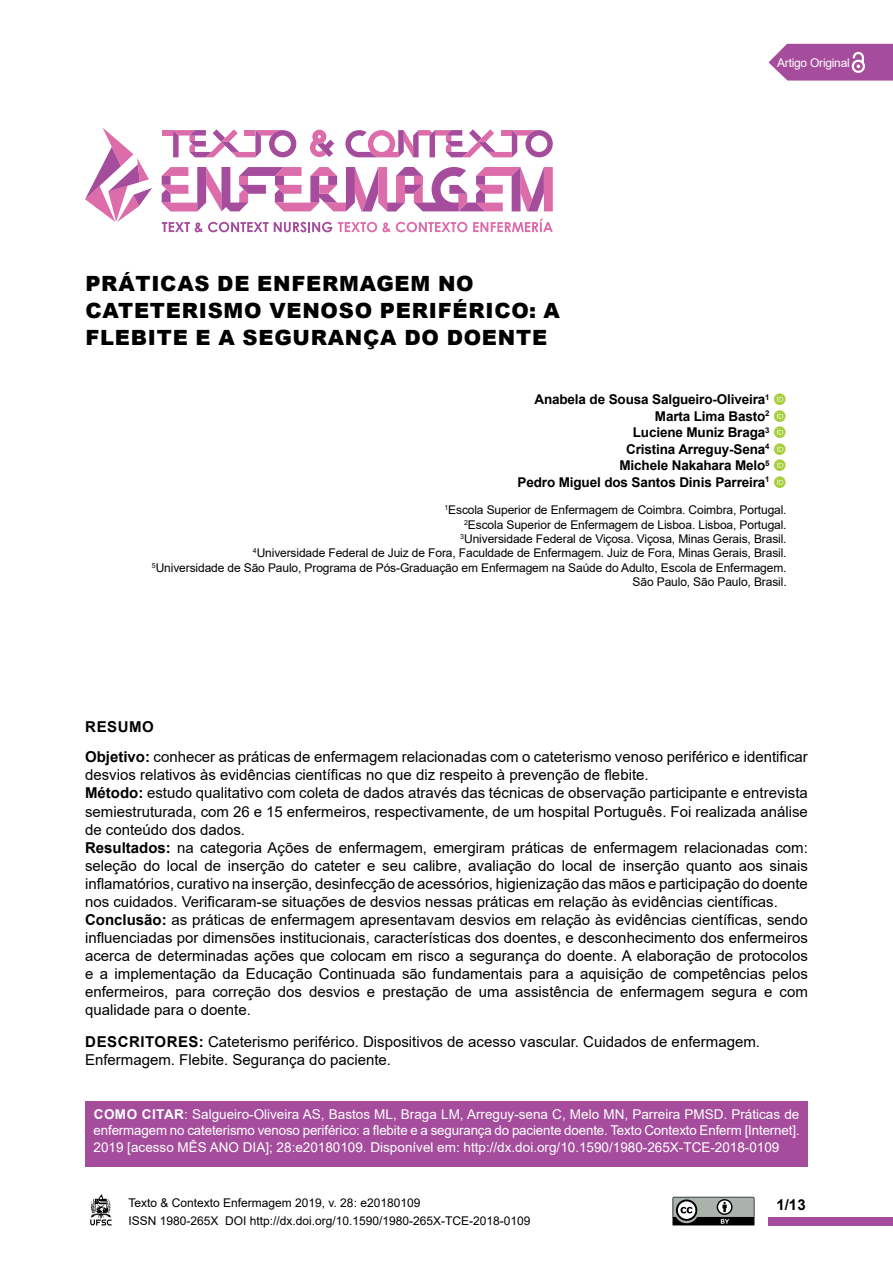
<style>
.page{position:relative;width:893px;height:1263px;background:#fff}
.page>*{position:absolute;margin:0;border:0;box-sizing:border-box;transform-origin:0 0}
.t1{font:900 21px/27px "Arial";letter-spacing:.035em;color:#000}
.t2{font:15px/18px "Arial";color:#000}
.t3{font:700 15px "Arial";color:#000}
.t4{font:13.5px/16.2px "Arial";color:#fff;text-align:justify}
.t5{font:700 13.5px/16.5px "Arial";letter-spacing:-.01em;color:#000;text-align:right}
.t6{font:12px/14.4px "Arial";letter-spacing:-.01em;color:#000}
.t7{font:12px "Arial";letter-spacing:-.02em;color:#fff}
.s1{font-weight:700}
</style>
<div class="page">
<div style="left:769px;top:1217px;width:124px;height:8px;background:#a54d9c"></div>
<svg style="left:90px;top:1194px;width:22px;height:31px"></svg>
<svg style="left:162px;top:167px;width:391px;height:45px"></svg>
<div style="left:162px;top:130px;width:11px;height:6px;background:#dd6daa"></div>
<svg style="left:173px;top:129px;width:123px;height:28px"></svg>
<svg style="left:310px;top:129px;width:243px;height:28px"></svg>
<svg style="left:162px;top:222px;width:106px;height:10px"></svg>
<svg style="left:274px;top:222px;width:58px;height:10px"></svg>
<svg style="left:338px;top:222px;width:129px;height:10px"></svg>
<svg style="left:473px;top:219px;width:80px;height:13px"></svg>
<svg style="left:85px;top:128px;width:67px;height:94px"></svg>
<svg style="left:768px;top:44px;width:125px;height:37px;background:#af61a7"></svg>
<svg style="left:672px;top:1197px;width:83px;height:29px;background:#777b78"></svg>
<div style="left:85px;top:1101px;width:723px;height:66px;background:#a54d9c"></div>
<h1 class="t1" style="left:85px;top:270px;width:476px">PRÁTICAS DE ENFERMAGEM NO<br>CATETERISMO VENOSO PERIFÉRICO: A<br>FLEBITE E A SEGURANÇA DO DOENTE</h1>
<p class="t7" style="left:777px;top:54px;width:74px">Artigo Original</p>
<p class="t5" style="left:518px;top:392px;width:254px">Anabela de Sousa Salgueiro-Oliveira<sup>1<br></sup>Marta Lima Basto<sup>2<br></sup>Luciene Muniz Braga<sup>3<br></sup>Cristina Arreguy-Sena<sup>4<br></sup>Michele Nakahara Melo<sup>5<br></sup>Pedro Miguel dos Santos Dinis Parreira<sup>1</sup></p>
<p class="t6" style="left:152px;top:503px;width:636px;text-align:right"><sup>1</sup>Escola Superior de Enfermagem de Coimbra. Coimbra, Portugal.<br><sup>2</sup>Escola Superior de Enfermagem de Lisboa. Lisboa, Portugal.<br><sup>3</sup>Universidade Federal de Viçosa. Viçosa, Minas Gerais, Brasil.<br><sup>4</sup>Universidade Federal de Juiz de Fora, Faculdade de Enfermagem. Juiz de Fora, Minas Gerais, Brasil.<br><sup>5</sup>Universidade de São Paulo, Programa de Pós-Graduação em Enfermagem na Saúde do Adulto, Escola de Enfermagem.<br>São Paulo, São Paulo, Brasil.</p>
<p class="t2" style="left:85px;top:711px;width:724px;line-height:30.8px"><span class="s1">RESUMO<br>Objetivo:</span> conhecer as práticas de enfermagem relacionadas com o cateterismo venoso periférico e identificar</p>
<p class="t2" style="left:85px;top:766px;width:724px">desvios relativos às evidências científicas no que diz respeito à prevenção de flebite.<br><span class="s1">Método:</span> estudo qualitativo com coleta de dados através das técnicas de observação participante e entrevista semiestruturada, com 26 e 15 enfermeiros, respectivamente, de um hospital Português. Foi realizada análise de conteúdo dos dados.<br><span class="s1">Resultados:</span> na categoria Ações de enfermagem, emergiram práticas de enfermagem relacionadas com: seleção do local de inserção do cateter e seu calibre, avaliação do local de inserção quanto aos sinais inflamatórios, curativo na inserção, desinfecção de acessórios, higienização das mãos e participação do doente nos cuidados. Verificaram-se situações de desvios nessas práticas em relação às evidências científicas.<br><span class="s1">Conclusão:</span> as práticas de enfermagem apresentavam desvios em relação às evidências científicas, sendo influenciadas por dimensões institucionais, características dos doentes, e desconhecimento dos enfermeiros acerca de determinadas ações que colocam em risco a segurança do doente. A elaboração de protocolos e a implementação da Educação Continuada são fundamentais para a aquisição de competências pelos enfermeiros, para correção dos desvios e prestação de uma assistência de enfermagem segura e com qualidade para o doente.</p>
<p class="t2" style="left:85px;top:1033px;width:676px"><span class="s1">DESCRITORES:</span> Cateterismo periférico. Dispositivos de acesso vascular. Cuidados de enfermagem.<br>Enfermagem. Flebite. Segurança do paciente.</p>
<p class="t4" style="left:94px;top:1106px;width:708px"><span class="s1">COMO CITAR</span>: Salgueiro-Oliveira AS, Bastos ML, Braga LM, Arreguy-sena C, Melo MN, Parreira PMSD. Práticas de enfermagem no cateterismo venoso periférico: a flebite e a segurança do paciente doente. Texto Contexto Enferm [Internet].<br>2019 [acesso MÊS ANO DIA]; 28:e20180109. Disponível em: http://dx.doi.org/10.1590/1980-265X-TCE-2018-0109</p>
<p class="t6" style="left:128px;top:1194px;width:404px;line-height:18px">Texto &amp; Contexto Enfermagem 2019, v. 28: e20180109<br>ISSN 1980-265X DOI http://dx.doi.org/10.1590/1980-265X-TCE-2018-0109</p>
<p class="t3" style="left:776px;top:1194px;width:31px">1/13</p>
</div>
